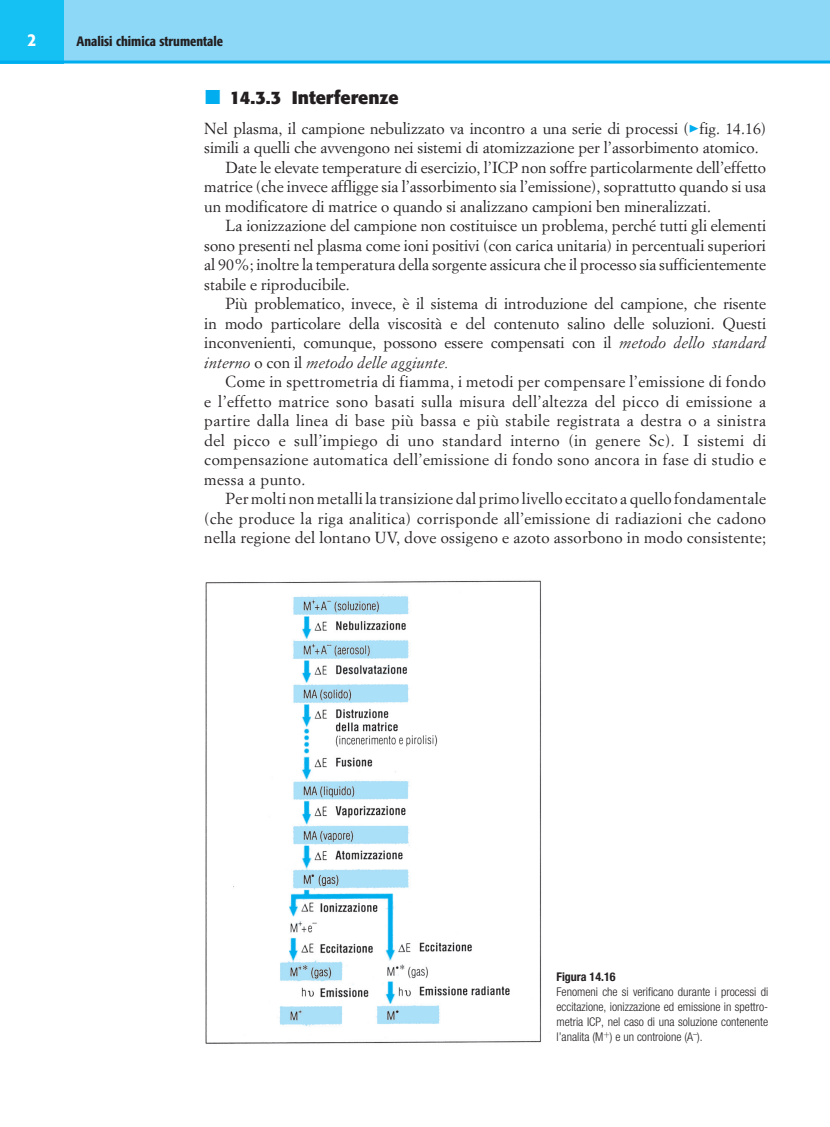
<style>
.page{position:relative;width:830px;height:1127px;background:#fff}
.page>*{position:absolute;margin:0;border:0;box-sizing:border-box;transform-origin:0 0}
.t1{font:700 18px "Formata";color:#231f20}
.t2{font:500 condensed 18px "Formata";color:#fff}
.t3{font:15.75px "Simoncini Garamond";color:#231f20}
.t4{font:15.75px "Simoncini Garamond";letter-spacing:.025em;color:#231f20}
.t5{font:15.75px "Simoncini Garamond";letter-spacing:.02em;color:#231f20}
.t6{font:italic 15.75px "Simoncini Garamond";color:#231f20}
.t7{font:500 condensed 13.5px "Formata";color:#231f20}
.t8{font:300 condensed 12px/15px "Helvetica Neue";color:#231f20;text-align:justify}
.t9{font:700 condensed 12px "Helvetica Neue";color:#231f20}
.s1{color:#00aeef}
.s2{font-style:italic}
.s3{font-style:normal}
</style>
<div class="page">
<div style="left:0;top:0;width:829px;height:62px;background:#8dd7f7"></div>
<div style="left:0;top:0;width:64px;height:63px;background:#15c0f2"></div>
<hr style="left:0;top:61px;width:829px;height:3px;background:#00aeef">
<img style="left:205px;top:580px;width:336px;height:464px">
<p class="t2" style="left:28px;top:28px;width:10px">2</p>
<p class="t7" style="left:77px;top:33px;width:148px">Analisi chimica strumentale</p>
<p class="t1" style="left:230px;top:87px;width:170px">14.3.3 Interferenze</p>
<p class="t3" style="left:204px;top:118px;width:563px">Nel plasma, il campione nebulizzato va incontro a una serie di processi (<span class="s1">◆</span>fig. 14.16)</p>
<p class="t3" style="left:204px;top:138px;width:555px">simili a quelli che avvengono nei sistemi di atomizzazione per l’assorbimento atomico.</p>
<p class="t3" style="left:225px;top:157px;width:541px">Date le elevate temperature di esercizio, l’ICP non soffre particolarmente dell’effetto</p>
<p class="t3" style="left:204px;top:177px;width:563px">matrice (che invece affligge sia l’assorbimento sia l’emissione), soprattutto quando si usa</p>
<p class="t3" style="left:204px;top:196px;width:508px">un modificatore di matrice o quando si analizzano campioni ben mineralizzati.</p>
<p class="t3" style="left:225px;top:216px;width:542px">La ionizzazione del campione non costituisce un problema, perché tutti gli elementi</p>
<p class="t3" style="left:204px;top:235px;width:563px">sono presenti nel plasma come ioni positivi (con carica unitaria) in percentuali superiori</p>
<p class="t3" style="left:204px;top:255px;width:563px">al 90%; inoltre la temperatura della sorgente assicura che il processo sia sufficientemente</p>
<p class="t3" style="left:204px;top:274px;width:147px">stabile e riproducibile.</p>
<p class="t3" style="left:225px;top:294px;width:542px">Più problematico, invece, è il sistema di introduzione del campione, che risente</p>
<p class="t3" style="left:204px;top:313px;width:563px">in modo particolare della viscosità e del contenuto salino delle soluzioni. Questi</p>
<p class="t3" style="left:204px;top:333px;width:563px">inconvenienti, comunque, possono essere compensati con il <span class="s2">metodo dello standard</span></p>
<p class="t6" style="left:204px;top:353px;width:246px">interno <span class="s3">o con il</span> metodo delle aggiunte.</p>
<p class="t4" style="left:225px;top:372px;width:541px">Come in spettrometria di fiamma, i metodi per compensare l’emissione di fondo</p>
<p class="t4" style="left:204px;top:391px;width:563px">e l’effetto matrice sono basati sulla misura dell’altezza del picco di emissione a</p>
<p class="t4" style="left:204px;top:411px;width:563px">partire dalla linea di base più bassa e più stabile registrata a destra o a sinistra</p>
<p class="t4" style="left:204px;top:430px;width:563px">del picco e sull’impiego di uno standard interno (in genere Sc). I sistemi di</p>
<p class="t4" style="left:204px;top:450px;width:563px">compensazione automatica dell’emissione di fondo sono ancora in fase di studio e</p>
<p class="t4" style="left:204px;top:469px;width:102px">messa a punto.</p>
<p class="t5" style="left:225px;top:489px;width:541px">Per molti non metalli la transizione dal primo livello eccitato a quello fondamentale</p>
<p class="t5" style="left:204px;top:508px;width:563px">(che produce la riga analitica) corrisponde all’emissione di radiazioni che cadono</p>
<p class="t5" style="left:204px;top:528px;width:563px">nella regione del lontano UV, dove ossigeno e azoto assorbono in modo consistente;</p>
<p class="t9" style="left:556px;top:969px;width:61px">Figura 14.16</p>
<p class="t8" style="left:556px;top:984px;width:213px">Fenomeni che si verificano durante i processi di eccitazione, ionizzazione ed emissione in spettro&shy;metria ICP, nel caso di una soluzione contenente l’analita (M ) e un controione (A<sup>–</sup>).</p>
</div>
